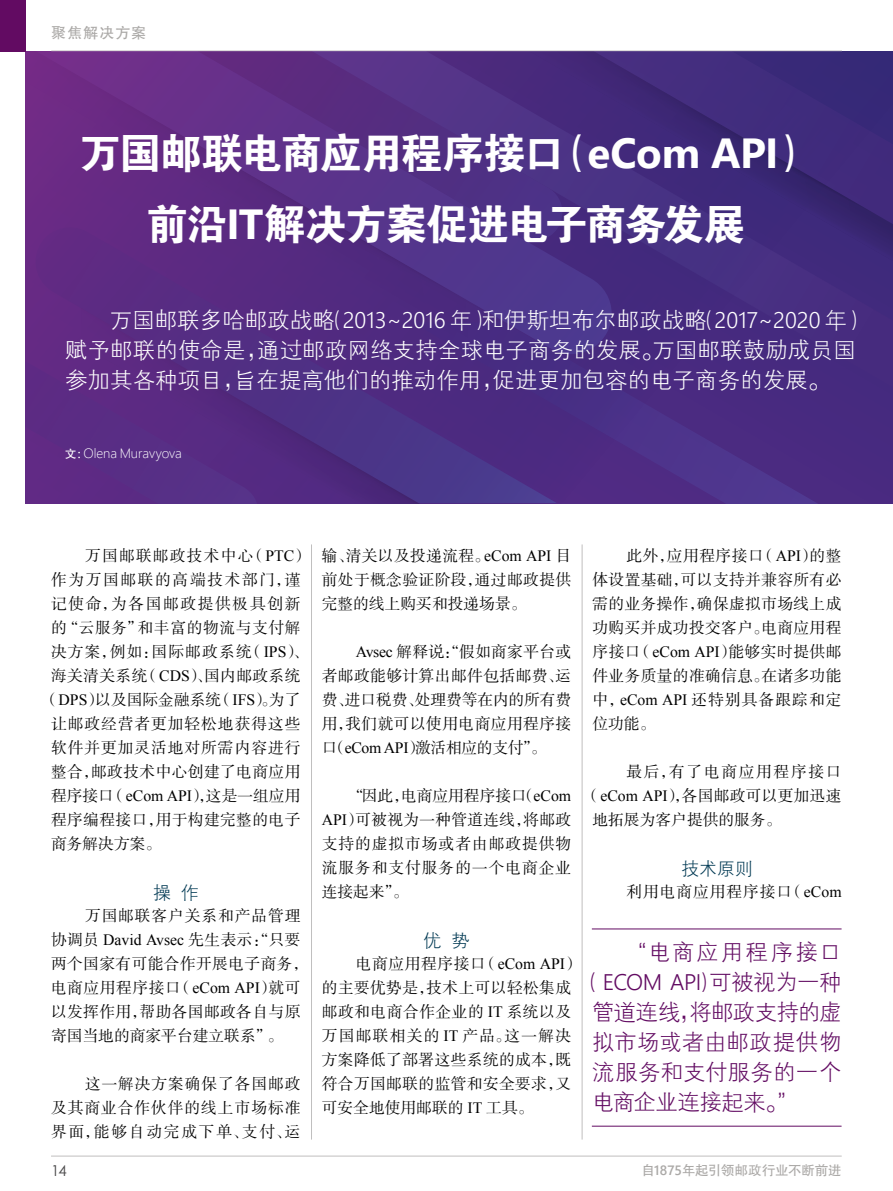
<style>
.page{position:relative;width:893px;height:1191px;background:#fff}
.page>*{position:absolute;margin:0;border:0;box-sizing:border-box;transform-origin:0 0}
.t1{font:42px/70.9px "FZDHTJW GB1 0";letter-spacing:-.045em;color:#fff;text-align:center}
.t2{font:22.5px/30px "FZXH1 JW GB1 0";color:#fff}
.t3{font:22.5px "FZXH1 JW GB1 0";letter-spacing:-.005em;color:#620b62}
.t4{font:22.5px "FZXH1 JW GB1 0";letter-spacing:-.04em;color:#620b62}
.t5{font:22.5px "FZXH1 JW GB1 0";letter-spacing:-.03em;color:#620b62}
.t6{font:22.5px "FZXH1 JW GB1 0";letter-spacing:.085em;color:#620b62}
.t7{font:18px "FZXH1 JW GB1 0";color:#003953}
.t8{font:15.75px/24px "FZSSJW GB1 0";letter-spacing:.025em;color:#000;text-align:justify}
.t9{font:15.75px "FZSSJW GB1 0";color:#000}
.t10{font:15.75px "FZSSJW GB1 0";letter-spacing:.105em;color:#000}
.t11{font:15.75px "FZSSJW GB1 0";letter-spacing:.06em;color:#000}
.t12{font:15.75px "FZSSJW GB1 0";letter-spacing:.075em;color:#000}
.t13{font:15.75px "FZSSJW GB1 0";letter-spacing:.055em;color:#000}
.t14{font:15.75px "FZSSJW GB1 0";letter-spacing:.08em;color:#000}
.t15{font:15px "FZHTJW GB1 0";letter-spacing:.065em;color:#aba9a7}
.t16{font:15px "Century Gothic";color:#4d4c4d}
.t17{font:13.5px "FZHTJW GB1 0";letter-spacing:-.02em;color:#aba9a7}
.t18{font:300 13.5px "Segoe UI";letter-spacing:-.005em;color:#fff}
.s1{font-family:"Segoe UI";font-weight:700}
.s2{font-family:"Segoe UI";font-weight:300}
.s3{font-family:"FZHTJW GB1 0";font-weight:400;font-size:12px}
.s4{font-weight:600;font-size:12px}
.s5{font-family:"Times New Roman"}
.s6{font-family:"Segoe UI";font-weight:600}
</style>
<div class="page">
<hr style="left:51px;top:1155px;width:791px;height:1px;background:#c0bfbf">
<svg style="left:26px;top:51px;width:867px;height:452px;background:#4f2c82"></svg>
<div style="left:0;top:0;width:26px;height:51px;background:#620b62"></div>
<hr style="left:51px;top:50px;width:791px;height:1px;background:#d6d5d3">
<hr style="left:311px;top:544px;width:1px;height:595px;background:#c0bfbf">
<hr style="left:582px;top:544px;width:1px;height:595px;background:#c0bfbf">
<hr style="left:592px;top:928px;width:250px;height:1px;background:#620b62">
<hr style="left:592px;top:1125px;width:250px;height:1px;background:#620b62">
<p class="t15" style="left:51px;top:25px;width:96px">聚焦解决方案</p>
<h1 class="t1" style="left:79px;top:119px;width:735px">万国邮联电商应用程序接口（<span class="s1">eCom API</span>）前沿<span class="s1">IT</span>解决方案促进电子商务发展</h1>
<h2 class="t2" style="left:65px;top:306px;width:803px;text-indent:45px">万国邮联多哈邮政战略（<span class="s2">2013~2016</span> 年）和伊斯坦布尔邮政战略（<span class="s2">2017~2020</span> 年）赋予邮联的使命是，通过邮政网络支持全球电子商务的发展。万国邮联鼓励成员国参加其各种项目，旨在提高他们的推动作用，促进更加包容的电子商务的发展。</h2>
<p class="t18" style="left:65px;top:440px;width:118px"><span class="s3">文</span><span class="s4">:</span> Olena Muravyova</p>
<p class="t14" style="left:85px;top:547px;width:225px">万国邮联邮政技术中心（<span class="s5">PTC</span>）</p>
<p class="t10" style="left:51px;top:571px;width:251px">作为万国邮联的高端技术部门，谨</p>
<p class="t10" style="left:51px;top:595px;width:251px">记使命，为各国邮政提供极具创新</p>
<p class="t8" style="left:51px;top:616px;width:251px">的“云服务”和丰富的物流与支付解</p>
<p class="t12" style="left:51px;top:643px;width:259px">决方案，例如：国际邮政系统（<span class="s5">IPS</span>）、</p>
<p class="t8" style="left:51px;top:664px;width:251px">海关清关系统（<span class="s5">CDS</span>）、国内邮政系统</p>
<p class="t9" style="left:43px;top:691px;width:259px">（<span class="s5">DPS</span>）以及国际金融系统（<span class="s5">IFS</span>）。为了</p>
<p class="t11" style="left:51px;top:715px;width:251px">让邮政经营者更加轻松地获得这些</p>
<p class="t11" style="left:51px;top:739px;width:251px">软件并更加灵活地对所需内容进行</p>
<p class="t8" style="left:51px;top:760px;width:251px">整合，邮政技术中心创建了电商应用</p>
<p class="t9" style="left:51px;top:787px;width:251px">程序接口（<span class="s5">eCom API</span>），这是一组应用</p>
<p class="t8" style="left:51px;top:808px;width:251px">程序编程接口，用于构建完整的电子</p>
<p class="t8" style="left:51px;top:832px;width:112px">商务解决方案。</p>
<p class="t7" style="left:153px;top:883px;width:47px">操 作</p>
<p class="t8" style="left:51px;top:904px;width:259px;text-align:left;text-indent:34px">万国邮联客户关系和产品管理协调员 <span class="s5">David Avsec</span> 先生表示：“只要两个国家有可能合作开展电子商务，电商应用程序接口（<span class="s5">eCom API</span>）就可以发挥作用，帮助各国邮政各自与原寄国当地的商家平台建立联系”。</p>
<p class="t8" style="left:51px;top:1072px;width:251px;text-indent:34px">这一解决方案确保了各国邮政及其商业合作伙伴的线上市场标准界面，能够自动完成下单、支付、运</p>
<p class="t8" style="left:322px;top:544px;width:251px">输、清关以及投递流程。<span class="s5">eCom API</span> 目前处于概念验证阶段，通过邮政提供完整的线上购买和投递场景。</p>
<p class="t8" style="left:322px;top:640px;width:251px;text-indent:34px"><span class="s5">Avsec</span> 解释说：“假如商家平台或者邮政能够计算出邮件包括邮费、运费、进口税费、处理费等在内的所有费用，我们就可以使用电商应用程序接口（<span class="s5">eCom API</span>）激活相应的支付”。</p>
<p class="t8" style="left:322px;top:784px;width:251px;text-indent:26px">“因此，电商应用程序接口（<span class="s5">eCom API</span>）可被视为一种管道连线，将邮政支持的虚拟市场或者由邮政提供物流服务和支付服务的一个电商企业连接起来”。</p>
<p class="t7" style="left:424px;top:931px;width:47px">优 势</p>
<p class="t8" style="left:322px;top:952px;width:259px;text-align:left;text-indent:34px">电商应用程序接口（<span class="s5">eCom API</span>）的主要优势是，技术上可以轻松集成邮政和电商合作企业的 <span class="s5">IT</span> 系统以及万国邮联相关的 <span class="s5">IT</span> 产品。这一解决方案降低了部署这些系统的成本，既符合万国邮联的监管和安全要求，又可安全地使用邮联的 <span class="s5">IT</span> 工具。</p>
<p class="t8" style="left:592px;top:544px;width:251px;text-indent:34px">此外，应用程序接口（<span class="s5">API</span>）的整体设置基础，可以支持并兼容所有必需的业务操作，确保虚拟市场线上成功购买并成功投交客户。电商应用程序接口（<span class="s5">eCom API</span>）能够实时提供邮件业务质量的准确信息。在诸多功能中，<span class="s5">eCom API</span> 还特别具备跟踪和定位功能。</p>
<p class="t10" style="left:626px;top:763px;width:217px">最后，有了电商应用程序接口</p>
<p class="t8" style="left:585px;top:784px;width:258px">（<span class="s5">eCom API</span>），各国邮政可以更加迅速</p>
<p class="t9" style="left:592px;top:811px;width:190px">地拓展为客户提供的服务。</p>
<p class="t7" style="left:681px;top:859px;width:73px">技术原则</p>
<p class="t13" style="left:626px;top:883px;width:217px">利用电商应用程序接口（<span class="s5">eCom</span></p>
<h2 class="t6" style="left:626px;top:940px;width:217px">“电商应用程序接口</h2>
<h2 class="t3" style="left:581px;top:970px;width:262px">（<span class="s2">ECOM API</span>）可被视为一种</h2>
<h2 class="t4" style="left:592px;top:1000px;width:251px">管道连线，将邮政支持的虚</h2>
<h2 class="t3" style="left:592px;top:1030px;width:251px">拟市场或者由邮政提供物</h2>
<h2 class="t3" style="left:592px;top:1060px;width:251px">流服务和支付服务的一个</h2>
<h2 class="t5" style="left:592px;top:1090px;width:208px">电商企业连接起来。”</h2>
<p class="t16" style="left:51px;top:1161px;width:17px">14</p>
<p class="t17" style="left:641px;top:1163px;width:202px">自<span class="s6">1875</span>年起引领邮政行业不断前进</p>
</div>
